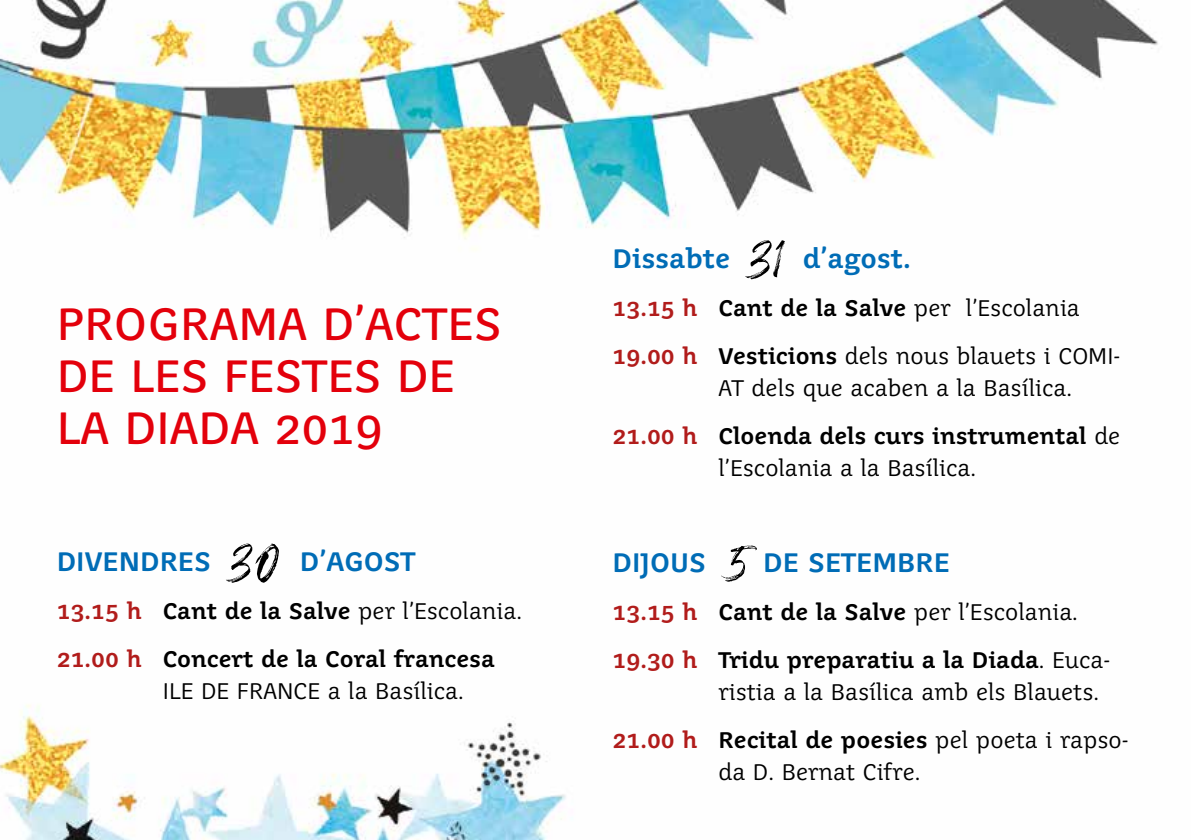
<style>
.page{position:relative;width:1191px;height:840px;background:#fff}
.page>*{position:absolute;margin:0;border:0;box-sizing:border-box;transform-origin:0 0}
.t1{font:94px "The Caldwellscript";color:#000}
.t2{font:300 44px/52px "Juvenis";color:#e3000b}
.t3{font:700 26px "Juvenis";color:#006cb6}
.t4{font:22px/48px "Juvenis";color:#000}
.t5{font:700 22px/48px "Juvenis";color:#000}
.s1{color:#b11c1b}
.s2{font-weight:400}
.s3{font-weight:700;color:#b11c1b}
.s4{font-weight:700}
</style>
<div class="page">
<img style="left:0;top:0;width:1158px;height:250px">
<img style="left:0;top:704px;width:566px;height:135px">
<h2 class="t2" style="left:57px;top:298px;width:446px">PROGRAMA D’ACTES<br>DE LES FESTES DE<br>LA DIADA 2019</h2>
<p class="t3" style="left:57px;top:545px;width:156px">DIVENDRES</p>
<h1 class="t1" style="left:228px;top:500px;width:56px">30</h1>
<p class="t3" style="left:300px;top:545px;width:117px">D’AGOST</p>
<p class="t5" style="left:57px;top:587px;width:467px"><span class="s1">13.15 h</span> Cant de la Salve <span class="s2">per l’Escolania.<br></span><span class="s1">21.00 h</span> Concert de la Coral francesa</p>
<p class="t4" style="left:163px;top:667px;width:303px">ILE DE FRANCE a la Basílica.</p>
<p class="t3" style="left:612px;top:242px;width:119px">Dissabte</p>
<h1 class="t1" style="left:747px;top:197px;width:40px">31</h1>
<p class="t3" style="left:803px;top:242px;width:109px">d’agost.</p>
<p class="t4" style="left:612px;top:284px;width:509px"><span class="s3">13.15 h</span> <span class="s4">Cant de la Salve</span> per l’Escolania<br><span class="s3">19.00 h</span> <span class="s4">Vesticions</span> dels nous blauets i COMI-</p>
<p class="t4" style="left:612px;top:364px;width:509px;text-indent:106px">AT dels que acaben a la Basílica.<br><span class="s3">21.00 h</span> <span class="s4">Cloenda dels curs instrumental</span> de</p>
<p class="t4" style="left:718px;top:444px;width:259px">l’Escolania a la Basílica.</p>
<p class="t3" style="left:612px;top:546px;width:95px">DIJOUS</p>
<h1 class="t1" style="left:723px;top:501px;width:33px">5</h1>
<p class="t3" style="left:763px;top:546px;width:188px">DE SETEMBRE</p>
<p class="t5" style="left:612px;top:588px;width:499px"><span class="s1">13.15 h</span> Cant de la Salve <span class="s2">per l’Escolania.<br></span><span class="s1">19.30 h</span> Tridu preparatiu a la Diada<span class="s2">. Euca-</span></p>
<p class="t4" style="left:612px;top:668px;width:517px;text-indent:106px">ristia a la Basílica amb els Blauets.<br><span class="s3">21.00 h</span> <span class="s4">Recital de poesies</span> pel poeta i rapso-</p>
<p class="t4" style="left:718px;top:748px;width:203px">da D. Bernat Cifre.</p>
</div>
